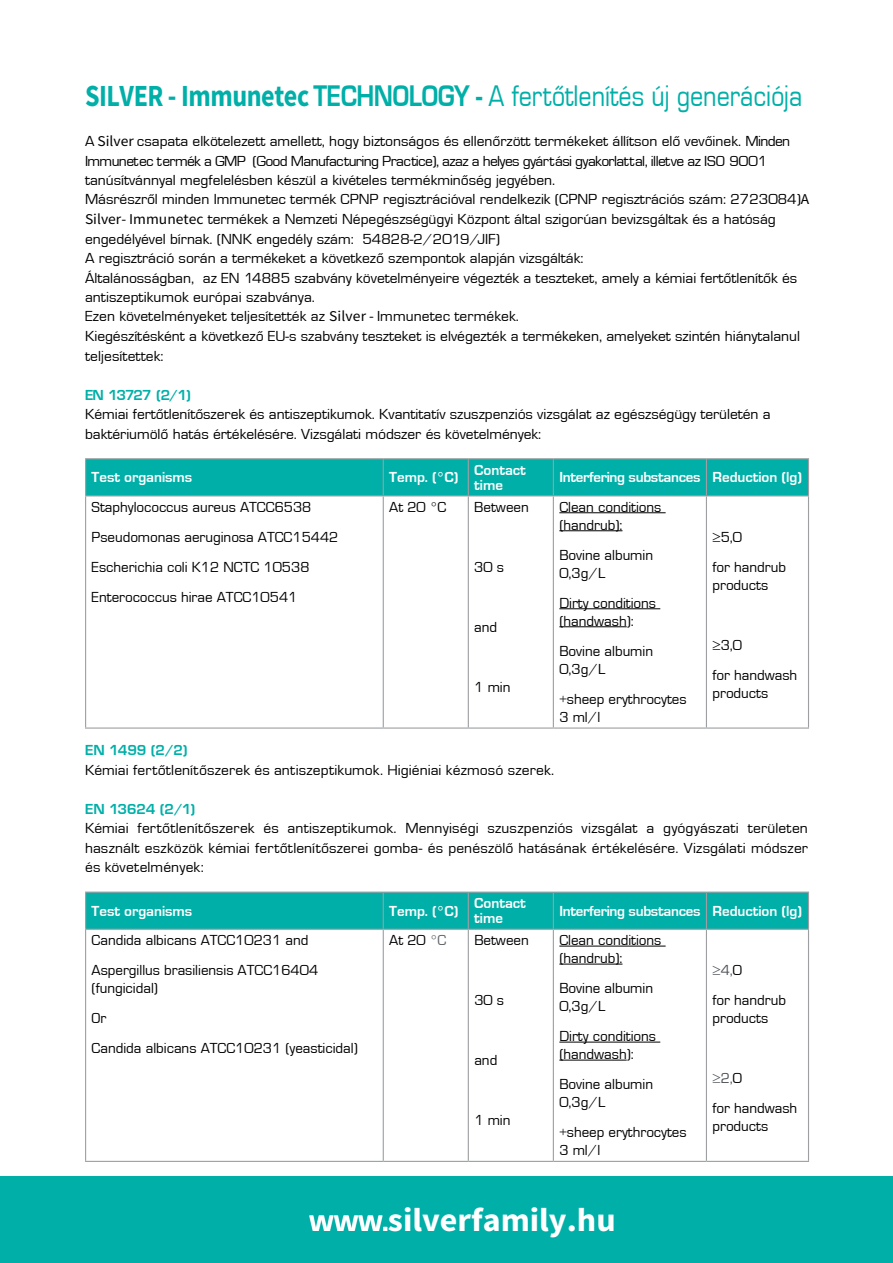
<style>
.page{position:relative;width:893px;height:1263px;background:#fff}
.page>*{position:absolute;margin:0;border:0;box-sizing:border-box;transform-origin:0 0}
.t1{font:700 33px "Source Sans Pro";color:#fff}
.t2{font:30.75px "H Eurostile Normal";color:#00afa8;scale:.85 1}
.t3{font:15px/19.5px "H Eurostile Normal";color:#000}
.t4{font:700 15px "H Eurostile";letter-spacing:-.02em;color:#fff}
.t5{font:700 15px/15px "H Eurostile";color:#fff}
.t6{font:700 15px "H Eurostile";letter-spacing:-.045em;color:#00afa8}
.s1{font-family:"Source Sans Pro";font-weight:700}
.s2{font-family:"H Eurostile";font-weight:700}
.s3{font-family:"Source Sans Pro"}
.s4{color:#4d5156}
.s5{color:#5f6368}
.s6{font-family:"H Eurostile"}
</style>
<div class="page">
<div style="left:0;top:1176px;width:893px;height:87px;background:#00afa8"></div>
<div style="left:86px;top:459px;width:722px;height:36px;background:#00afa8"></div>
<hr style="left:85px;top:458px;width:298px;height:1px;background:#9d9fa2">
<hr style="left:85px;top:459px;width:1px;height:36px;background:#9d9fa2">
<hr style="left:383px;top:458px;width:85px;height:1px;background:#9d9fa2">
<hr style="left:383px;top:459px;width:1px;height:36px;background:#9d9fa2">
<hr style="left:468px;top:458px;width:85px;height:1px;background:#9d9fa2">
<hr style="left:468px;top:459px;width:1px;height:36px;background:#9d9fa2">
<hr style="left:553px;top:458px;width:153px;height:1px;background:#9d9fa2">
<hr style="left:553px;top:459px;width:1px;height:36px;background:#9d9fa2">
<hr style="left:706px;top:458px;width:103px;height:1px;background:#9d9fa2">
<hr style="left:706px;top:459px;width:1px;height:36px;background:#9d9fa2">
<hr style="left:808px;top:459px;width:1px;height:36px;background:#9d9fa2">
<hr style="left:85px;top:495px;width:298px;height:1px;background:#9d9fa2">
<hr style="left:85px;top:496px;width:1px;height:231px;background:#9d9fa2">
<hr style="left:85px;top:727px;width:298px;height:2px;background:#9d9fa2">
<hr style="left:383px;top:495px;width:85px;height:1px;background:#9d9fa2">
<hr style="left:383px;top:496px;width:1px;height:231px;background:#9d9fa2">
<hr style="left:383px;top:727px;width:85px;height:2px;background:#9d9fa2">
<hr style="left:468px;top:495px;width:85px;height:1px;background:#9d9fa2">
<hr style="left:468px;top:496px;width:1px;height:231px;background:#9d9fa2">
<hr style="left:468px;top:727px;width:85px;height:2px;background:#9d9fa2">
<hr style="left:553px;top:495px;width:153px;height:1px;background:#9d9fa2">
<hr style="left:553px;top:496px;width:1px;height:231px;background:#9d9fa2">
<hr style="left:553px;top:727px;width:153px;height:2px;background:#9d9fa2">
<hr style="left:706px;top:495px;width:103px;height:1px;background:#9d9fa2">
<hr style="left:706px;top:496px;width:1px;height:231px;background:#9d9fa2">
<hr style="left:808px;top:496px;width:1px;height:231px;background:#9d9fa2">
<hr style="left:706px;top:727px;width:103px;height:2px;background:#9d9fa2">
<hr style="left:559px;top:512px;width:107px;height:1px;background:#000">
<hr style="left:559px;top:530px;width:63px;height:1px;background:#000">
<hr style="left:559px;top:608px;width:101px;height:1px;background:#000">
<hr style="left:559px;top:626px;width:68px;height:1px;background:#000">
<div style="left:86px;top:893px;width:722px;height:36px;background:#00afa8"></div>
<hr style="left:85px;top:891px;width:298px;height:2px;background:#9d9fa2">
<hr style="left:85px;top:893px;width:1px;height:36px;background:#9d9fa2">
<hr style="left:383px;top:891px;width:85px;height:2px;background:#9d9fa2">
<hr style="left:383px;top:893px;width:1px;height:36px;background:#9d9fa2">
<hr style="left:468px;top:891px;width:85px;height:2px;background:#9d9fa2">
<hr style="left:468px;top:893px;width:1px;height:36px;background:#9d9fa2">
<hr style="left:553px;top:891px;width:153px;height:2px;background:#9d9fa2">
<hr style="left:553px;top:893px;width:1px;height:36px;background:#9d9fa2">
<hr style="left:706px;top:891px;width:103px;height:2px;background:#9d9fa2">
<hr style="left:706px;top:893px;width:1px;height:36px;background:#9d9fa2">
<hr style="left:808px;top:893px;width:1px;height:36px;background:#9d9fa2">
<hr style="left:85px;top:929px;width:298px;height:1px;background:#9d9fa2">
<hr style="left:85px;top:930px;width:1px;height:231px;background:#9d9fa2">
<hr style="left:85px;top:1161px;width:298px;height:1px;background:#9d9fa2">
<hr style="left:383px;top:929px;width:85px;height:1px;background:#9d9fa2">
<hr style="left:383px;top:930px;width:1px;height:231px;background:#9d9fa2">
<hr style="left:383px;top:1161px;width:85px;height:1px;background:#9d9fa2">
<hr style="left:468px;top:929px;width:85px;height:1px;background:#9d9fa2">
<hr style="left:468px;top:930px;width:1px;height:231px;background:#9d9fa2">
<hr style="left:468px;top:1161px;width:85px;height:1px;background:#9d9fa2">
<hr style="left:553px;top:929px;width:153px;height:1px;background:#9d9fa2">
<hr style="left:553px;top:930px;width:1px;height:231px;background:#9d9fa2">
<hr style="left:553px;top:1161px;width:153px;height:1px;background:#9d9fa2">
<hr style="left:706px;top:929px;width:103px;height:1px;background:#9d9fa2">
<hr style="left:706px;top:930px;width:1px;height:231px;background:#9d9fa2">
<hr style="left:808px;top:930px;width:1px;height:231px;background:#9d9fa2">
<hr style="left:706px;top:1161px;width:103px;height:1px;background:#9d9fa2">
<hr style="left:559px;top:946px;width:107px;height:1px;background:#000">
<hr style="left:559px;top:964px;width:63px;height:1px;background:#000">
<hr style="left:559px;top:1042px;width:101px;height:1px;background:#000">
<hr style="left:559px;top:1060px;width:68px;height:1px;background:#000">
<h2 class="t2" style="left:85px;top:79px;width:845px"><span class="s1">SILVER - Immunetec</span> <span class="s2">TECHNOLOGY -</span> A fertőtlenítés új generációja</h2>
<p class="t3" style="left:85px;top:131px;width:726px">A <span class="s3">Silver</span> csapata elkötelezett amellett, hogy biztonságos és ellenőrzött termékeket állítson elő vevőinek. Minden Immunetec termék a GMP (Good Manufacturing Practice), azaz a helyes gyártási gyakorlattal, illetve az ISO 9001 tanúsítvánnyal megfelelésben készül a kivételes termékminőség jegyében.<br>Másrészről minden Immunetec termék CPNP regisztrációval rendelkezik (CPNP regisztrációs szám: 2723084)<span class="s3">A Silver- Immunetec</span> termékek a Nemzeti Népegészségügyi Központ által szigorúan bevizsgáltak és a hatóság engedélyével bírnak. (NNK engedély szám: 54828-2/2019/JIF)<br>A regisztráció során a termékeket a következő szempontok alapján vizsgálták:<br>Általánosságban, az EN 14885 szabvány követelményeire végezték a teszteket, amely a kémiai fertőtlenítők és antiszeptikumok európai szabványa.<br>Ezen követelményeket teljesítették az <span class="s3">Silver -</span> Immunetec termékek.<br>Kiegészítésként a következő EU-s szabvány teszteket is elvégezték a termékeken, amelyeket szintén hiánytalanul teljesítettek:</p>
<p class="t6" style="left:85px;top:386px;width:107px">EN 13727 (2/1)</p>
<p class="t3" style="left:85px;top:405px;width:687px">Kémiai fertőtlenítőszerek és antiszeptikumok. Kvantitatív szuszpenziós vizsgálat az egészségügy területén a baktériumölő hatás értékelésére. Vizsgálati módszer és követelmények:</p>
<p class="t5" style="left:92px;top:470px;width:102px">Test organisms</p>
<p class="t5" style="left:389px;top:470px;width:71px">Temp. (°C)</p>
<p class="t5" style="left:474px;top:463px;width:53px">Contact time</p>
<p class="t4" style="left:559px;top:469px;width:244px">Interfering substances Reduction (lg)</p>
<p class="t3" style="left:92px;top:492px;width:248px;line-height:30px">Staphylococcus aureus ATCC6538<br>Pseudomonas aeruginosa ATCC15442<br>Escherichia coli K12 NCTC 10538<br>Enterococcus hirae ATCC10541</p>
<p class="t3" style="left:389px;top:498px;width:59px">At 20 °C</p>
<p class="t3" style="left:474px;top:498px;width:56px">Between</p>
<p class="t3" style="left:559px;top:498px;width:104px;line-height:18px">Clean conditions (handrub):</p>
<p class="t3" style="left:559px;top:546px;width:95px;line-height:18px">Bovine albumin<br>0,3g/L</p>
<p class="t3" style="left:559px;top:594px;width:98px;line-height:18px">Dirty conditions (handwash):</p>
<p class="t3" style="left:559px;top:642px;width:95px;line-height:18px">Bovine albumin<br>0,3g/L</p>
<p class="t3" style="left:559px;top:690px;width:129px;line-height:18px">+sheep erythrocytes<br>3 ml/l</p>
<p class="t3" style="left:712px;top:522px;width:75px;line-height:30px">≥5,0<br>for handrub</p>
<p class="t3" style="left:712px;top:576px;width:57px">products</p>
<p class="t3" style="left:474px;top:558px;width:31px">30 s</p>
<p class="t3" style="left:474px;top:618px;width:24px">and</p>
<p class="t3" style="left:712px;top:630px;width:86px;line-height:30px">≥3,0<br>for handwash</p>
<p class="t3" style="left:712px;top:684px;width:57px">products</p>
<p class="t3" style="left:474px;top:678px;width:38px">1 min</p>
<p class="t6" style="left:85px;top:742px;width:104px">EN 1499 (2/2)</p>
<p class="t3" style="left:85px;top:760px;width:471px">Kémiai fertőtlenítőszerek és antiszeptikumok. Higiéniai kézmosó szerek.</p>
<p class="t6" style="left:85px;top:800px;width:112px">EN 13624 (2/1)</p>
<p class="t3" style="left:85px;top:819px;width:724px;text-align:justify">Kémiai fertőtlenítőszerek és antiszeptikumok. Mennyiségi szuszpenziós vizsgálat a gyógyászati területen használt eszközök kémiai fertőtlenítőszerei gomba- és penészölő hatásának értékelésére. Vizsgálati módszer és követelmények:</p>
<p class="t5" style="left:92px;top:903px;width:102px">Test organisms</p>
<p class="t5" style="left:389px;top:903px;width:71px">Temp. (°C)</p>
<p class="t5" style="left:474px;top:896px;width:53px">Contact time</p>
<p class="t4" style="left:559px;top:902px;width:244px">Interfering substances Reduction (lg)</p>
<p class="t3" style="left:92px;top:926px;width:228px;line-height:30px">Candida albicans ATCC10231 and<br>Aspergillus brasiliensis ATCC16404</p>
<p class="t3" style="left:92px;top:974px;width:268px;line-height:30px">(fungicidal)<br>Or<br>Candida albicans ATCC10231 (yeasticidal)</p>
<p class="t3" style="left:389px;top:931px;width:59px">At 20 <span class="s4">°</span><span class="s5">C</span></p>
<p class="t3" style="left:474px;top:931px;width:56px">Between</p>
<p class="t3" style="left:559px;top:932px;width:104px;line-height:18px">Clean conditions (handrub):</p>
<p class="t3" style="left:559px;top:980px;width:95px;line-height:18px">Bovine albumin<br>0,3g/L</p>
<p class="t3" style="left:559px;top:1028px;width:98px;line-height:18px">Dirty conditions (handwash):</p>
<p class="t3" style="left:559px;top:1076px;width:95px;line-height:18px">Bovine albumin<br>0,3g/L</p>
<p class="t3" style="left:559px;top:1124px;width:129px;line-height:18px">+sheep erythrocytes<br>3 ml/l</p>
<p class="t3" style="left:712px;top:956px;width:75px;line-height:30px"><span class="s4">≥4,</span>0<br>for handrub</p>
<p class="t3" style="left:712px;top:1009px;width:57px">products</p>
<p class="t3" style="left:474px;top:991px;width:31px">30 s</p>
<p class="t3" style="left:474px;top:1051px;width:24px">and</p>
<p class="t3" style="left:712px;top:1064px;width:86px;line-height:30px"><span class="s4">≥2,</span>0<br>for handwash</p>
<p class="t3" style="left:712px;top:1117px;width:57px">products</p>
<p class="t3" style="left:474px;top:1111px;width:38px">1 min</p>
<h1 class="t1" style="left:309px;top:1198px;width:308px"><span class="s6">www.</span>silverfamily.hu</h1>
</div>
